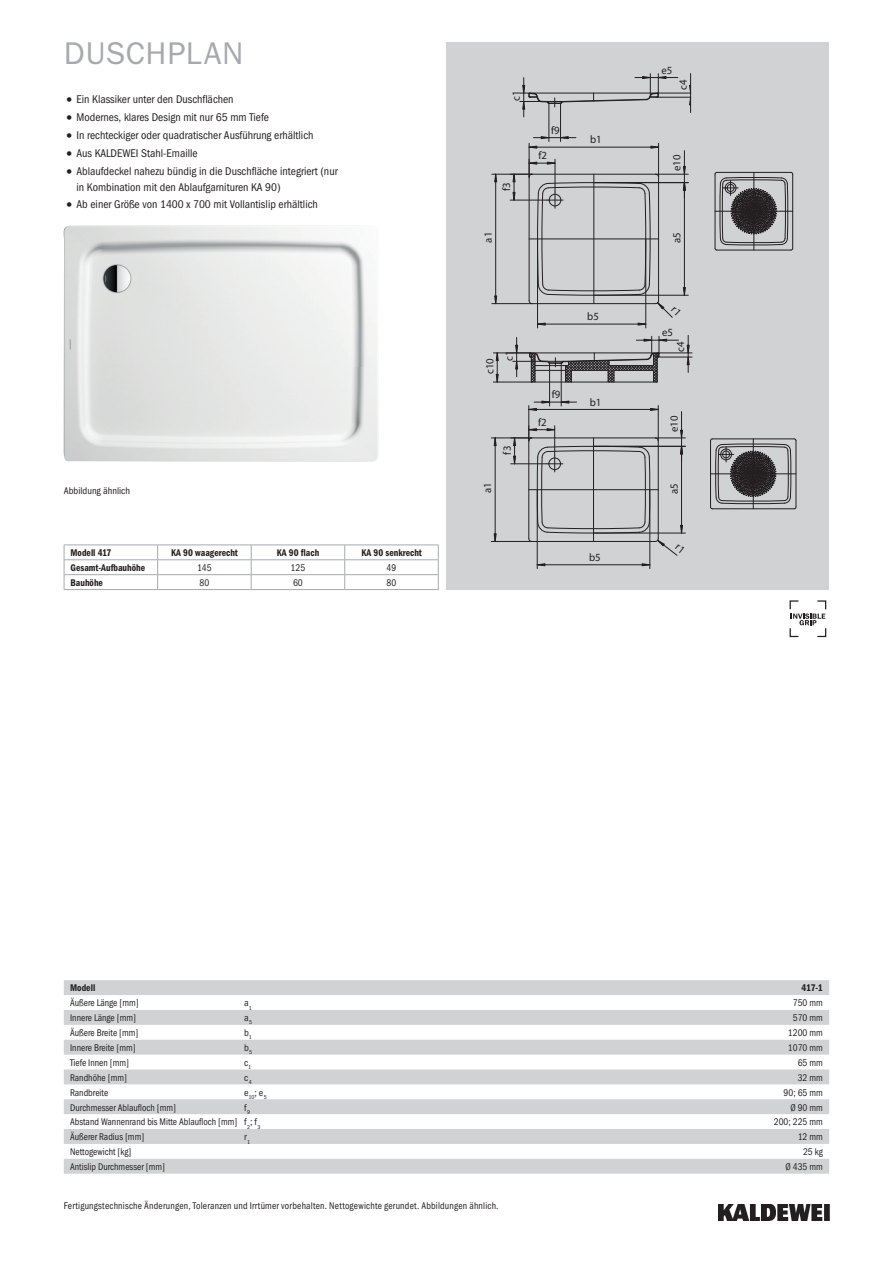
<style>
.page{position:relative;width:893px;height:1263px;background:#fff}
.page>*{position:absolute;margin:0;border:0;box-sizing:border-box;transform-origin:0 0}
.t1{font:31.5px "Franklin Gothic ITC";letter-spacing:.025em;color:#a8a9ad}
.t2{font:11.25px/15.8px "Franklin Gothic Cond ITC";color:#231f20}
.t3{font:10.95px "Myriad Pro";color:#231f20}
.t4{font:9.75px "Franklin Gothic Cond ITC";color:#231f20;scale:.95 1}
.t5{font:9.75px "Franklin Gothic Cond ITC";letter-spacing:.02em;color:#231f20;scale:.95 1}
.t6{font:600 9.75px "Franklin Gothic Cond ITC";color:#231f20;scale:.95 1}
.t7{font:9.75px "Franklin Gothic Cond ITC";color:#231f20}
.s1{font-size:15.75px}
</style>
<div class="page">
<img style="left:719px;top:1204px;width:110px;height:16px">
<div style="left:446px;top:43px;width:383px;height:547px;background:#d1d2d4"></div>
<svg style="left:715px;top:172px;width:78px;height:79px"></svg>
<svg style="left:710px;top:438px;width:87px;height:71px"></svg>
<div style="left:722px;top:451px;width:8px;height:7px;border:1px dashed #231f20;border-radius:50%"></div>
<img style="left:64px;top:225px;width:314px;height:236px">
<svg style="left:64px;top:980px;width:765px;height:194px;fill:#d1d2d4"></svg>
<hr style="left:64px;top:545px;width:94px;height:1px;background:#a8a9ad">
<hr style="left:158px;top:545px;width:93px;height:1px;background:#a8a9ad">
<hr style="left:251px;top:545px;width:94px;height:1px;background:#a8a9ad">
<hr style="left:345px;top:545px;width:94px;height:1px;background:#a8a9ad">
<hr style="left:64px;top:559px;width:94px;height:1px;background:#a8a9ad">
<hr style="left:158px;top:559px;width:93px;height:1px;background:#a8a9ad">
<hr style="left:251px;top:559px;width:94px;height:1px;background:#a8a9ad">
<hr style="left:345px;top:559px;width:94px;height:1px;background:#a8a9ad">
<hr style="left:64px;top:574px;width:94px;height:1px;background:#a8a9ad">
<svg style="left:64px;top:545px;width:1px;height:44px"></svg>
<hr style="left:64px;top:589px;width:94px;height:1px;background:#a8a9ad">
<hr style="left:158px;top:574px;width:93px;height:1px;background:#a8a9ad">
<svg style="left:157px;top:545px;width:1px;height:44px"></svg>
<hr style="left:158px;top:589px;width:93px;height:1px;background:#a8a9ad">
<hr style="left:251px;top:574px;width:94px;height:1px;background:#a8a9ad">
<svg style="left:251px;top:545px;width:1px;height:44px"></svg>
<hr style="left:251px;top:589px;width:94px;height:1px;background:#a8a9ad">
<hr style="left:345px;top:574px;width:94px;height:1px;background:#a8a9ad">
<svg style="left:344px;top:545px;width:1px;height:44px"></svg>
<svg style="left:438px;top:545px;width:1px;height:44px"></svg>
<hr style="left:345px;top:589px;width:94px;height:1px;background:#a8a9ad">
<svg style="left:789px;top:600px;width:38px;height:38px"></svg>
<svg style="left:491px;top:335px;width:201px;height:234px"></svg>
<svg style="left:492px;top:74px;width:199px;height:254px"></svg>
<h1 class="t1" style="left:64px;top:34px;width:181px">DUSCHPLAN</h1>
<p class="t2" style="left:64px;top:92px;width:171px"><span class="s1">•</span> Ein Klassiker unter den Duschflächen</p>
<p class="t2" style="left:64px;top:110px;width:207px"><span class="s1">•</span> Modernes, klares Design mit nur 65 mm Tiefe</p>
<p class="t2" style="left:64px;top:127px;width:251px"><span class="s1">•</span> In rechteckiger oder quadratischer Ausführung erhältlich</p>
<p class="t2" style="left:64px;top:145px;width:135px"><span class="s1">•</span> Aus KALDEWEI Stahl-Emaille</p>
<p class="t2" style="left:77px;top:163px;width:263px;text-indent:-13px"><span class="s1">•</span> Ablaufdeckel nahezu bündig in die Duschfläche integriert (nur in Kombination mit den Ablaufgarnituren KA 90)</p>
<p class="t2" style="left:64px;top:197px;width:256px"><span class="s1">•</span> Ab einer Größe von 1400 x 700 mit Vollantislip erhältlich</p>
<p class="t7" style="left:64px;top:485px;width:68px">Abbildung ähnlich</p>
<p class="t6" style="left:70px;top:547px;width:45px">Modell 417</p>
<p class="t6" style="left:171px;top:547px;width:72px">KA 90 waagerecht</p>
<p class="t6" style="left:277px;top:547px;width:46px">KA 90 flach</p>
<p class="t6" style="left:361px;top:547px;width:65px">KA 90 senkrecht</p>
<p class="t6" style="left:70px;top:562px;width:80px">Gesamt-Aufbauhöhe</p>
<p class="t4" style="left:197px;top:562px;width:17px">145</p>
<p class="t4" style="left:291px;top:562px;width:17px">125</p>
<p class="t4" style="left:387px;top:562px;width:12px">49</p>
<p class="t6" style="left:70px;top:577px;width:36px">Bauhöhe</p>
<p class="t4" style="left:200px;top:577px;width:12px">80</p>
<p class="t4" style="left:293px;top:577px;width:12px">60</p>
<p class="t4" style="left:387px;top:577px;width:12px">80</p>
<p class="t3" style="left:661px;top:63px;width:12px">e5</p>
<p class="t3" style="left:676px;top:90px;width:12px;rotate:-90deg">c4</p>
<p class="t3" style="left:509px;top:101px;width:12px;rotate:-90deg">c1</p>
<p class="t3" style="left:551px;top:123px;width:10px">f9</p>
<p class="t3" style="left:590px;top:133px;width:13px">b1</p>
<p class="t3" style="left:538px;top:149px;width:10px">f2</p>
<p class="t3" style="left:670px;top:171px;width:18px;rotate:-90deg">e10</p>
<p class="t3" style="left:500px;top:191px;width:10px;rotate:-90deg">f3</p>
<p class="t3" style="left:481px;top:243px;width:12px;rotate:-90deg">a1</p>
<p class="t3" style="left:670px;top:243px;width:12px;rotate:-90deg">a5</p>
<p class="t3" style="left:587px;top:310px;width:13px">b5</p>
<p class="t3" style="left:662px;top:326px;width:12px">e5</p>
<p class="t3" style="left:483px;top:374px;width:17px;rotate:-90deg">c10</p>
<p class="t3" style="left:502px;top:361px;width:12px;rotate:-90deg">c1</p>
<p class="t3" style="left:674px;top:352px;width:12px;rotate:-90deg">c4</p>
<p class="t3" style="left:552px;top:388px;width:10px">f9</p>
<p class="t3" style="left:590px;top:395px;width:13px">b1</p>
<p class="t3" style="left:538px;top:415px;width:10px">f2</p>
<p class="t3" style="left:667px;top:432px;width:18px;rotate:-90deg">e10</p>
<p class="t3" style="left:500px;top:454px;width:10px;rotate:-90deg">f3</p>
<p class="t3" style="left:481px;top:493px;width:12px;rotate:-90deg">a1</p>
<p class="t3" style="left:667px;top:494px;width:12px;rotate:-90deg">a5</p>
<p class="t3" style="left:589px;top:550px;width:13px">b5</p>
<p class="t6" style="left:70px;top:982px;width:28px">Modell</p>
<p class="t6" style="left:801px;top:982px;width:24px">417-1</p>
<p class="t4" style="left:70px;top:997px;width:74px">Äußere Länge [mm]</p>
<p class="t7" style="left:244px;top:997px;width:9px">a<sub>1</sub></p>
<p class="t4" style="left:793px;top:997px;width:33px">750 mm</p>
<p class="t4" style="left:70px;top:1012px;width:71px">Innere Länge [mm]</p>
<p class="t7" style="left:244px;top:1012px;width:9px">a<sub>5</sub></p>
<p class="t4" style="left:793px;top:1012px;width:33px">570 mm</p>
<p class="t4" style="left:70px;top:1027px;width:73px">Äußere Breite [mm]</p>
<p class="t7" style="left:244px;top:1027px;width:9px">b<sub>1</sub></p>
<p class="t4" style="left:788px;top:1027px;width:38px">1200 mm</p>
<p class="t4" style="left:70px;top:1042px;width:71px">Innere Breite [mm]</p>
<p class="t7" style="left:244px;top:1042px;width:9px">b<sub>5</sub></p>
<p class="t4" style="left:788px;top:1042px;width:38px">1070 mm</p>
<p class="t4" style="left:70px;top:1057px;width:64px">Tiefe Innen [mm]</p>
<p class="t7" style="left:244px;top:1057px;width:8px">c<sub>1</sub></p>
<p class="t4" style="left:798px;top:1057px;width:28px">65 mm</p>
<p class="t4" style="left:70px;top:1072px;width:61px">Randhöhe [mm]</p>
<p class="t7" style="left:244px;top:1072px;width:9px">c<sub>4</sub></p>
<p class="t4" style="left:798px;top:1072px;width:28px">32 mm</p>
<p class="t4" style="left:70px;top:1087px;width:42px">Randbreite</p>
<p class="t7" style="left:244px;top:1087px;width:24px">e<sub>10</sub>; e<sub>5</sub></p>
<p class="t4" style="left:784px;top:1087px;width:43px">90; 65 mm</p>
<p class="t4" style="left:70px;top:1101px;width:113px">Durchmesser Ablaufloch [mm]</p>
<p class="t7" style="left:244px;top:1101px;width:7px">f<sub>9</sub></p>
<p class="t4" style="left:790px;top:1101px;width:36px">Ø 90 mm</p>
<p class="t4" style="left:70px;top:1116px;width:202px">Abstand Wannenrand bis Mitte Ablaufloch [mm] f<sub>2</sub>; f<sub>3</sub></p>
<p class="t4" style="left:774px;top:1116px;width:53px">200; 225 mm</p>
<p class="t4" style="left:70px;top:1131px;width:80px">Äußerer Radius [mm]</p>
<p class="t7" style="left:244px;top:1131px;width:7px">r<sub>1</sub></p>
<p class="t4" style="left:798px;top:1131px;width:28px">12 mm</p>
<p class="t4" style="left:70px;top:1146px;width:66px">Nettogewicht [kg]</p>
<p class="t4" style="left:803px;top:1146px;width:22px">25 kg</p>
<p class="t4" style="left:70px;top:1161px;width:101px">Antislip Durchmesser [mm]</p>
<p class="t4" style="left:785px;top:1161px;width:41px">Ø 435 mm</p>
<p class="t5" style="left:64px;top:1200px;width:459px">Fertigungstechnische Änderungen, Toleranzen und Irrtümer vorbehalten. Nettogewichte gerundet. Abbildungen ähnlich.</p>
</div>
